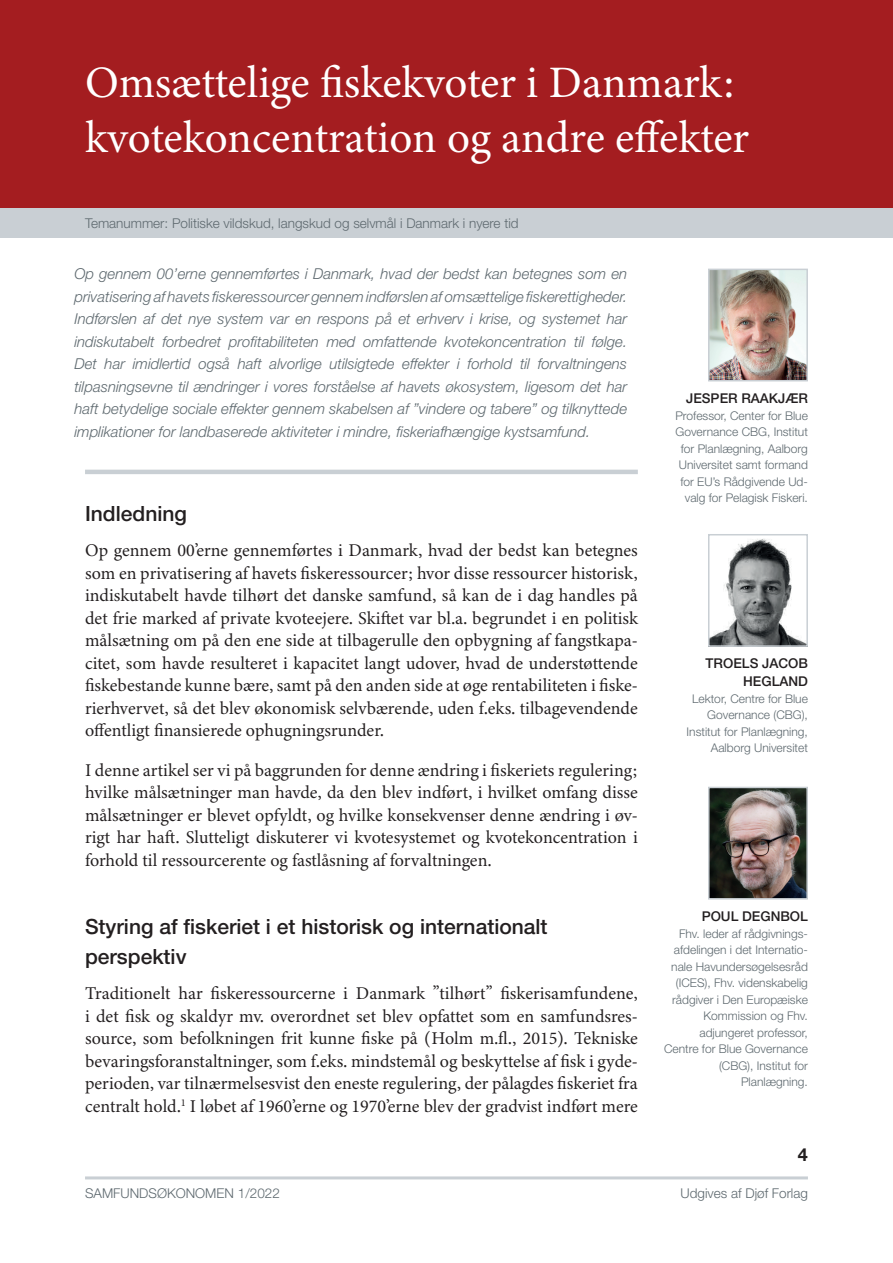
<style>
.page{position:relative;width:893px;height:1263px;background:#fff}
.page>*{position:absolute;margin:0;border:0;box-sizing:border-box;transform-origin:0 0}
.t1{font:45px/55.5px "Minion 3";color:#fff}
.t2{font:500 21px/30px "Helvetica Neue LT Std";color:#231f20}
.t3{font:18px/22.5px "Minion 3";color:#231f20;text-align:justify}
.t4{font:700 18px "Helvetica Neue LT Std";color:#231f20}
.t5{font:italic 300 15px/22.5px "Helvetica Neue LT Std";color:#5e696f;text-align:justify}
.t6{font:300 13.5px "Helvetica Neue LT Std";color:#5e696f}
.t7{font:500 13.5px/18px "Helvetica Neue LT Std";color:#231f20;text-align:right}
.t8{font:300 12px/16.5px "Helvetica Neue LT Std";color:#5e696f;text-align:right}
</style>
<div class="page">
<div style="left:0;top:0;width:893px;height:213px;background:#a41d20"></div>
<div style="left:0;top:208px;width:893px;height:30px;background:#c9cfd4"></div>
<hr style="left:85px;top:1176px;width:723px;height:3px;background:#c9cfd4">
<img style="left:711px;top:272px;width:94px;height:106px">
<div style="left:708px;top:269px;width:100px;height:112px;border:2px solid #c9cfd4"></div>
<img style="left:711px;top:539px;width:94px;height:105px">
<div style="left:708px;top:534px;width:100px;height:113px;border:2px solid #c9cfd4"></div>
<img style="left:711px;top:790px;width:94px;height:106px">
<div style="left:708px;top:787px;width:100px;height:112px;border:2px solid #c9cfd4"></div>
<hr style="left:85px;top:470px;width:553px;height:4px;background:#c9cfd4">
<h1 class="t1" style="left:85px;top:54px;width:666px">Omsættelige fiskekvoter i Danmark: kvotekoncentration og andre effekter</h1>
<p class="t6" style="left:85px;top:215px;width:435px">Temanummer: Politiske vildskud, langskud og selvmål i Danmark i nyere tid</p>
<p class="t5" style="left:74px;top:263px;width:554px">Op gennem 00’erne gennemførtes i Danmark, hvad der bedst kan betegnes som en privatisering af havets fiskeressourcer gennem indførslen af omsættelige fiskerettigheder.<br>Indførslen af det nye system var en respons på et erhverv i krise, og systemet har indiskutabelt forbedret profitabiliteten med omfattende kvotekoncentration til følge.<br>Det har imidlertid også haft alvorlige utilsigtede effekter i forhold til forvaltningens tilpasningsevne til ændringer i vores forståelse af havets økosystem, ligesom det har haft betydelige sociale effekter gennem skabelsen af ”vindere og tabere” og tilknyttede implikationer for landbaserede aktiviteter i mindre, fiskeriafhængige kystsamfund.</p>
<p class="t2" style="left:85px;top:498px;width:103px">Indledning</p>
<p class="t3" style="left:85px;top:539px;width:554px">Op gennem 00’erne gennemførtes i Danmark, hvad der bedst kan betegnes som en privatisering af havets fiskeressourcer; hvor disse ressourcer historisk, indiskutabelt havde tilhørt det danske samfund, så kan de i dag handles på det frie marked af private kvoteejere. Skiftet var bl.a. begrundet i en politisk målsætning om på den ene side at tilbagerulle den opbygning af fangstkapa&shy;citet, som havde resulteret i kapacitet langt udover, hvad de understøttende fiskebestande kunne bære, samt på den anden side at øge rentabiliteten i fiske&shy;rierhvervet, så det blev økonomisk selvbærende, uden f.eks. tilbagevendende offentligt finansierede ophugningsrunder.</p>
<p class="t3" style="left:85px;top:758px;width:554px">I denne artikel ser vi på baggrunden for denne ændring i fiskeriets regulering; hvilke målsætninger man havde, da den blev indført, i hvilket omfang disse målsætninger er blevet opfyldt, og hvilke konsekvenser denne ændring i øv&shy;rigt har haft. Slutteligt diskuterer vi kvotesystemet og kvotekoncentration i forhold til ressourcerente og fastlåsning af forvaltningen.</p>
<p class="t2" style="left:85px;top:911px;width:464px">Styring af fiskeriet i et historisk og internationalt perspektiv</p>
<p class="t3" style="left:85px;top:982px;width:554px">Traditionelt har fiskeressourcerne i Danmark ”tilhørt” fiskerisamfundene, i det fisk og skaldyr mv. overordnet set blev opfattet som en samfundsres&shy;source, som befolkningen frit kunne fiske på (Holm m.fl., 2015). Tekniske bevaringsforanstaltninger, som f.eks. mindstemål og beskyttelse af fisk i gyde&shy;perioden, var tilnærmelsesvist den eneste regulering, der pålagdes fiskeriet fra centralt hold.<sup>1</sup> I løbet af 1960’erne og 1970’erne blev der gradvist indført mere</p>
<p class="t7" style="left:686px;top:389px;width:123px">JESPER RAAKJÆR</p>
<p class="t8" style="left:675px;top:407px;width:134px">Professor, Center for Blue<br>Governance CBG, Institut for Planlægning, Aalborg<br>Universitet samt formand for EU’s Rådgivende Ud&shy;valg for Pelagisk Fiskeri.</p>
<p class="t7" style="left:706px;top:654px;width:104px">TROELS JACOB<br>HEGLAND</p>
<p class="t8" style="left:687px;top:690px;width:123px">Lektor, Centre for Blue<br>Governance (CBG),<br>Institut for Planlægning,<br>Aalborg Universitet</p>
<p class="t7" style="left:702px;top:907px;width:108px">POUL DEGNBOL</p>
<p class="t8" style="left:664px;top:925px;width:145px">Fhv. leder af rådgivnings&shy;afdelingen i det Internatio&shy;nale Havundersøgelsesråd (ICES), Fhv. videnskabelig rådgiver i Den Europæiske<br>Kommission og Fhv. adjungeret professor,<br>Centre for Blue Governance (CBG), Institut for<br>Planlægning.</p>
<p class="t4" style="left:798px;top:1143px;width:12px">4</p>
<p class="t6" style="left:85px;top:1185px;width:196px">SAMFUNDSØKONOMEN 1/2022</p>
<p class="t6" style="left:681px;top:1185px;width:129px">Udgives af Djøf Forlag</p>
</div>
